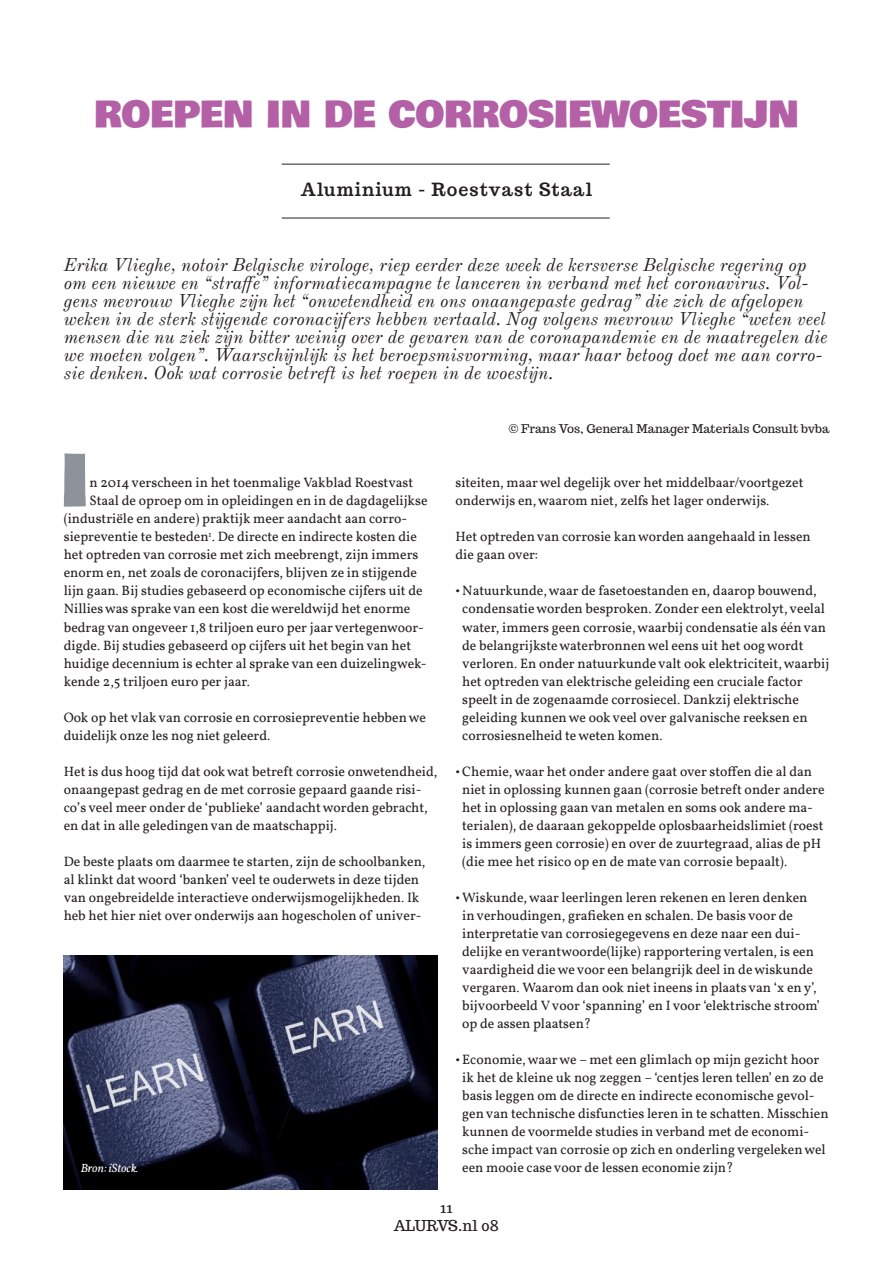
<style>
.page{position:relative;width:893px;height:1263px;background:#fff}
.page>*{position:absolute;margin:0;border:0;box-sizing:border-box;transform-origin:0 0}
.t1{font:70.65px "Bowlby One";color:#8e929a}
.t2{font:36px "Bowlby One";letter-spacing:-.005em;color:#b360a7}
.t3{font:italic 18px/18px "Old Standard TT";color:#241f1f}
.t4{font:700 18px "Trocchi";letter-spacing:.065em;color:#241f1f}
.t5{font:15px/18px "Trocchi";letter-spacing:-.015em;color:#241f1f;text-align:center}
.t6{font:13.8px/18px "Vollkorn";color:#241f1f}
.t7{font:12px "Trocchi";color:#241f1f}
.t8{font:italic 12px "Vollkorn";color:#fff}
</style>
<div class="page">
<hr style="left:282px;top:164px;width:328px;height:1px;background:#241f1f">
<hr style="left:282px;top:218px;width:328px;height:1px;background:#241f1f">
<img style="left:63px;top:955px;width:375px;height:234px">
<h2 class="t2" style="left:94px;top:87px;width:706px">ROEPEN IN DE CORROSIEWOESTIJN</h2>
<h3 class="t4" style="left:301px;top:181px;width:293px">Aluminium - Roestvast Staal</h3>
<p class="t3" style="left:64px;top:256px;width:765px">Erika Vlieghe, notoir Belgische virologe, riep eerder deze week de kersverse Belgische regering op om een nieuwe en “straffe” informatiecampagne te lanceren in verband met het coronavirus. Vol&shy;gens mevrouw Vlieghe zijn het “onwetendheid en ons onaangepaste gedrag” die zich de afgelopen weken in de sterk stijgende coronacijfers hebben vertaald. Nog volgens mevrouw Vlieghe “weten veel mensen die nu ziek zijn bitter weinig over de gevaren van de coronapandemie en de maatregelen die we moeten volgen”. Waarschijnlijk is het beroepsmisvorming, maar haar betoog doet me aan corro&shy;sie denken. Ook wat corrosie betreft is het roepen in de woestijn.</p>
<h1 class="t1" style="left:60px;top:427px;width:31px">I</h1>
<p class="t6" style="left:89px;top:474px;width:325px">n 2014 verscheen in het toenmalige Vakblad Roestvast</p>
<p class="t6" style="left:89px;top:492px;width:340px">Staal de oproep om in opleidingen en in de dagdagelijkse</p>
<p class="t6" style="left:64px;top:510px;width:345px">(industriële en andere) praktijk meer aandacht aan corro-</p>
<p class="t6" style="left:64px;top:528px;width:355px">siepreventie te besteden<sup>1</sup>. De directe en indirecte kosten die</p>
<p class="t6" style="left:64px;top:546px;width:356px">het optreden van corrosie met zich meebrengt, zijn immers</p>
<p class="t6" style="left:64px;top:564px;width:355px">enorm en, net zoals de coronacijfers, blijven ze in stijgende</p>
<p class="t6" style="left:64px;top:582px;width:360px">lijn gaan. Bij studies gebaseerd op economische cijfers uit de</p>
<p class="t6" style="left:64px;top:600px;width:348px">Nillies was sprake van een kost die wereldwijd het enorme</p>
<p class="t6" style="left:64px;top:618px;width:362px">bedrag van ongeveer 1,8 triljoen euro per jaar vertegenwoor-</p>
<p class="t6" style="left:64px;top:636px;width:349px">digde. Bij studies gebaseerd op cijfers uit het begin van het</p>
<p class="t6" style="left:64px;top:654px;width:364px">huidige decennium is echter al sprake van een duizelingwek-</p>
<p class="t6" style="left:64px;top:672px;width:188px">kende 2,5 triljoen euro per jaar.</p>
<p class="t6" style="left:64px;top:708px;width:364px">Ook op het vlak van corrosie en corrosiepreventie hebben we duidelijk onze les nog niet geleerd.</p>
<p class="t6" style="left:64px;top:762px;width:375px">Het is dus hoog tijd dat ook wat betreft corrosie onwetendheid, onaangepast gedrag en de met corrosie gepaard gaande risi&shy;co’s veel meer onder de ‘publieke’ aandacht worden gebracht, en dat in alle geledingen van de maatschappij.</p>
<p class="t6" style="left:64px;top:852px;width:363px">De beste plaats om daarmee te starten, zijn de schoolbanken, al klinkt dat woord ‘banken’ veel te ouderwets in deze tijden van ongebreidelde interactieve onderwijsmogelijkheden. Ik heb het hier niet over onderwijs aan hogescholen of univer-</p>
<p class="t7" style="left:508px;top:421px;width:322px">© Frans Vos, General Manager Materials Consult bvba</p>
<p class="t6" style="left:455px;top:474px;width:350px">siteiten, maar wel degelijk over het middelbaar/voortgezet onderwijs en, waarom niet, zelfs het lager onderwijs.</p>
<p class="t6" style="left:455px;top:528px;width:357px">Het optreden van corrosie kan worden aangehaald in lessen die gaan over:</p>
<p class="t6" style="left:462px;top:582px;width:368px;text-indent:-7px">• Natuurkunde, waar de fasetoestanden en, daarop bouwend, condensatie worden besproken. Zonder een elektrolyt, veelal water, immers geen corrosie, waarbij condensatie als één van de belangrijkste waterbronnen wel eens uit het oog wordt verloren. En onder natuurkunde valt ook elektriciteit, waarbij het optreden van elektrische geleiding een cruciale factor speelt in de zogenaamde corrosiecel. Dankzij elektrische geleiding kunnen we ook veel over galvanische reeksen en corrosiesnelheid te weten komen.</p>
<p class="t6" style="left:462px;top:762px;width:364px;text-indent:-7px">• Chemie, waar het onder andere gaat over stoffen die al dan niet in oplossing kunnen gaan (corrosie betreft onder andere het in oplossing gaan van metalen en soms ook andere ma&shy;terialen), de daaraan gekoppelde oplosbaarheidslimiet (roest is immers geen corrosie) en over de zuurtegraad, alias de pH (die mee het risico op en de mate van corrosie bepaalt).</p>
<p class="t6" style="left:462px;top:888px;width:359px;text-indent:-7px">• Wiskunde, waar leerlingen leren rekenen en leren denken in verhoudingen, grafieken en schalen. De basis voor de interpretatie van corrosiegegevens en deze naar een dui&shy;delijke en verantwoorde(lijke) rapportering vertalen, is een vaardigheid die we voor een belangrijk deel in de wiskunde vergaren. Waarom dan ook niet ineens in plaats van ‘x en y’, bijvoorbeeld V voor ‘spanning’ en I voor ‘elektrische stroom’ op de assen plaatsen?</p>
<p class="t6" style="left:462px;top:1050px;width:368px;text-indent:-7px">• Economie, waar we – met een glimlach op mijn gezicht hoor ik het de kleine uk nog zeggen – ‘centjes leren tellen’ en zo de basis leggen om de directe en indirecte economische gevol&shy;gen van technische disfuncties leren in te schatten. Misschien kunnen de voormelde studies in verband met de economi&shy;sche impact van corrosie op zich en onderling vergeleken wel</p>
<p class="t8" style="left:81px;top:1160px;width:59px">Bron: iStock.</p>
<p class="t6" style="left:462px;top:1158px;width:273px">een mooie case voor de lessen economie zijn?</p>
<p class="t5" style="left:394px;top:1198px;width:107px">11<br>ALURVS.nl 08</p>
</div>
